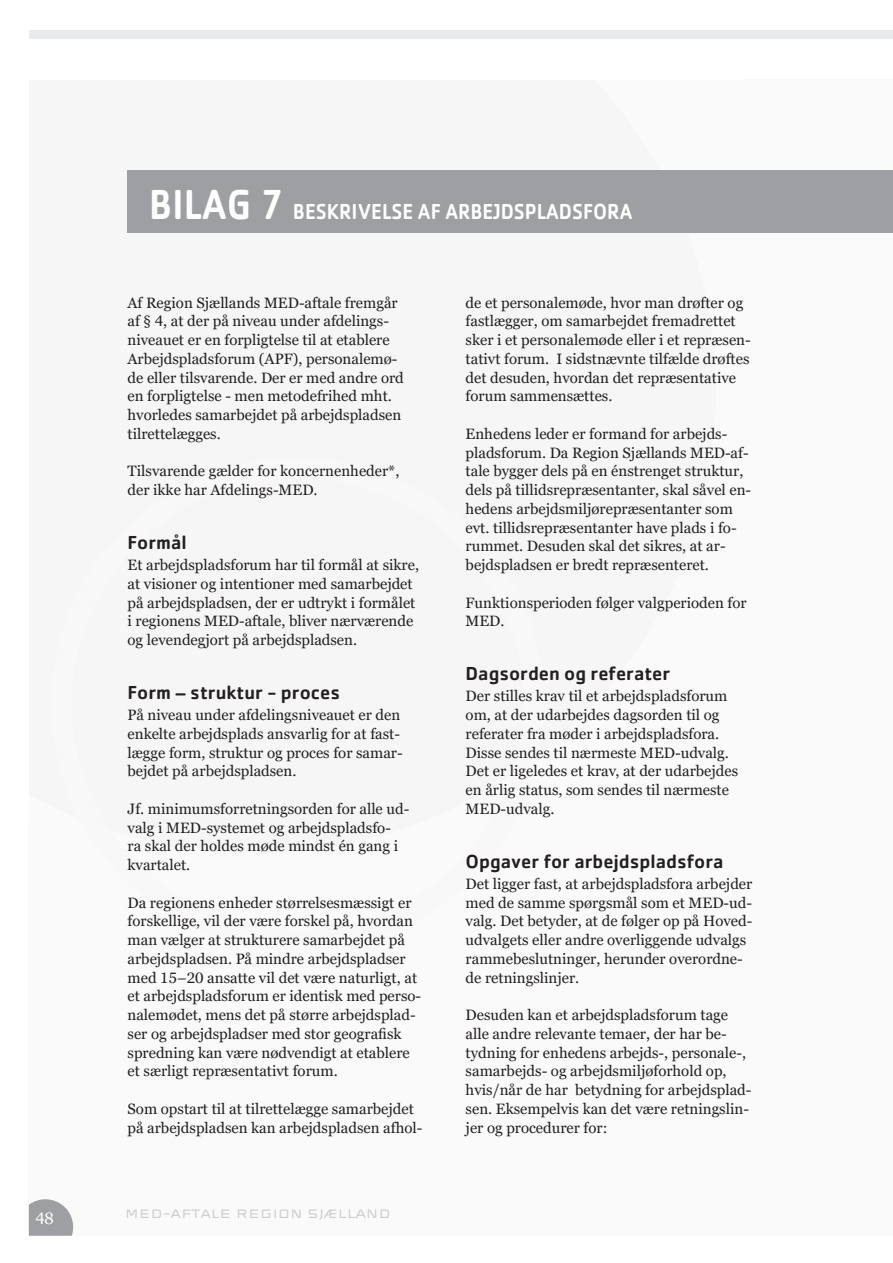
<style>
.page{position:relative;width:893px;height:1263px;background:#fff}
.page>*{position:absolute;margin:0;border:0;box-sizing:border-box;transform-origin:0 0}
.t1{font:500 22.5px "Cachet Std";color:#fff;scale:.9 1}
.t2{font:500 19.5px "Cachet Std";color:#231f20}
.t3{font:16.5px "Georgia Pro";color:#fff}
.t4{font:15px/18.8px "Georgia Pro";color:#231f20}
.t5{font:12px "REGIONSJAELLANDLUKKET";letter-spacing:-.02em;color:#cccdcf}
.s1{font-size:43.5px}
</style>
<div class="page">
<div style="left:29px;top:79px;width:864px;height:1157px;background:#fafafa"></div>
<div style="left:29px;top:30px;width:864px;height:8px;background:#e9eaeb"></div>
<svg style="left:29px;top:1199px;width:44px;height:37px"></svg>
<div style="left:51px;top:457px;width:493px;height:494px;border:21px solid #f8f8f9;border-radius:50%"></div>
<div style="left:128px;top:170px;width:765px;height:62px;background:#9d9fa2"></div>
<p class="t3" style="left:35px;top:1209px;width:20px">48</p>
<h1 class="t1" style="left:149px;top:198px;width:539px"><span class="s1">BILAG 7</span> BESKRIVELSE AF ARBEJDSPLADSFORA</h1>
<p class="t4" style="left:128px;top:294px;width:278px">Af Region Sjællands MED-aftale fremgår af § 4, at der på niveau under afdelings&shy;niveauet er en forpligtelse til at etablere Arbejdspladsforum (APF), personalemø&shy;de eller tilsvarende. Der er med andre ord en forpligtelse - men metodefrihed mht. hvorledes samarbejdet på arbejdspladsen tilrettelægges.</p>
<p class="t4" style="left:128px;top:462px;width:273px">Tilsvarende gælder for koncernenheder*, der ikke har Afdelings-MED.</p>
<h2 class="t2" style="left:128px;top:531px;width:61px">Formål</h2>
<p class="t4" style="left:128px;top:556px;width:293px">Et arbejdspladsforum har til formål at sikre, at visioner og intentioner med samarbejdet på arbejdspladsen, der er udtrykt i formålet i regionens MED-aftale, bliver nærværende og levendegjort på arbejdspladsen.</p>
<h2 class="t2" style="left:128px;top:681px;width:214px">Form – struktur - proces</h2>
<p class="t4" style="left:128px;top:706px;width:277px">På niveau under afdelingsniveauet er den enkelte arbejdsplads ansvarlig for at fast&shy;lægge form, struktur og proces for samar&shy;bejdet på arbejdspladsen.</p>
<p class="t4" style="left:128px;top:800px;width:283px">Jf. minimumsforretningsorden for alle ud&shy;valg i MED-systemet og arbejdspladsfo-<br>ra skal der holdes møde mindst én gang i kvartalet.</p>
<p class="t4" style="left:128px;top:894px;width:295px">Da regionens enheder størrelsesmæssigt er forskellige, vil der være forskel på, hvordan man vælger at strukturere samarbejdet på arbejdspladsen. På mindre arbejdspladser med 15–20 ansatte vil det være naturligt, at et arbejdspladsforum er identisk med perso&shy;nalemødet, mens det på større arbejdsplad&shy;ser og arbejdspladser med stor geografisk spredning kan være nødvendigt at etablere et særligt repræsentativt forum.</p>
<p class="t4" style="left:128px;top:1100px;width:296px">Som opstart til at tilrettelægge samarbejdet på arbejdspladsen kan arbejdspladsen afhol-</p>
<p class="t5" style="left:125px;top:1206px;width:268px">MED-AFTALE REGION SJÆLLAND</p>
<p class="t4" style="left:466px;top:294px;width:287px">de et personalemøde, hvor man drøfter og fastlægger, om samarbejdet fremadrettet sker i et personalemøde eller i et repræsen&shy;tativt forum. I sidstnævnte tilfælde drøftes det desuden, hvordan det repræsentative forum sammensættes.</p>
<p class="t4" style="left:466px;top:425px;width:287px">Enhedens leder er formand for arbejds&shy;pladsforum. Da Region Sjællands MED-af&shy;tale bygger dels på en énstrenget struktur, dels på tillidsrepræsentanter, skal såvel en&shy;hedens arbejdsmiljørepræsentanter som evt. tillidsrepræsentanter have plads i fo&shy;rummet. Desuden skal det sikres, at ar&shy;bejdspladsen er bredt repræsenteret.</p>
<p class="t4" style="left:466px;top:594px;width:283px">Funktionsperioden følger valgperioden for<br>MED.</p>
<h2 class="t2" style="left:466px;top:662px;width:206px">Dagsorden og referater</h2>
<p class="t4" style="left:466px;top:687px;width:274px">Der stilles krav til et arbejdspladsforum om, at der udarbejdes dagsorden til og referater fra møder i arbejdspladsfora.<br>Disse sendes til nærmeste MED-udvalg.<br>Det er ligeledes et krav, at der udarbejdes en årlig status, som sendes til nærmeste MED-udvalg.</p>
<h2 class="t2" style="left:466px;top:849px;width:259px">Opgaver for arbejdspladsfora</h2>
<p class="t4" style="left:466px;top:875px;width:288px">Det ligger fast, at arbejdspladsfora arbejder med de samme spørgsmål som et MED-ud&shy;valg. Det betyder, at de følger op på Hoved&shy;udvalgets eller andre overliggende udvalgs rammebeslutninger, herunder overordne&shy;de retningslinjer.</p>
<p class="t4" style="left:466px;top:1006px;width:287px">Desuden kan et arbejdspladsforum tage alle andre relevante temaer, der har be&shy;tydning for enhedens arbejds-, personale-, samarbejds- og arbejdsmiljøforhold op, hvis/når de har betydning for arbejdsplad&shy;sen. Eksempelvis kan det være retningslin&shy;jer og procedurer for:</p>
</div>
